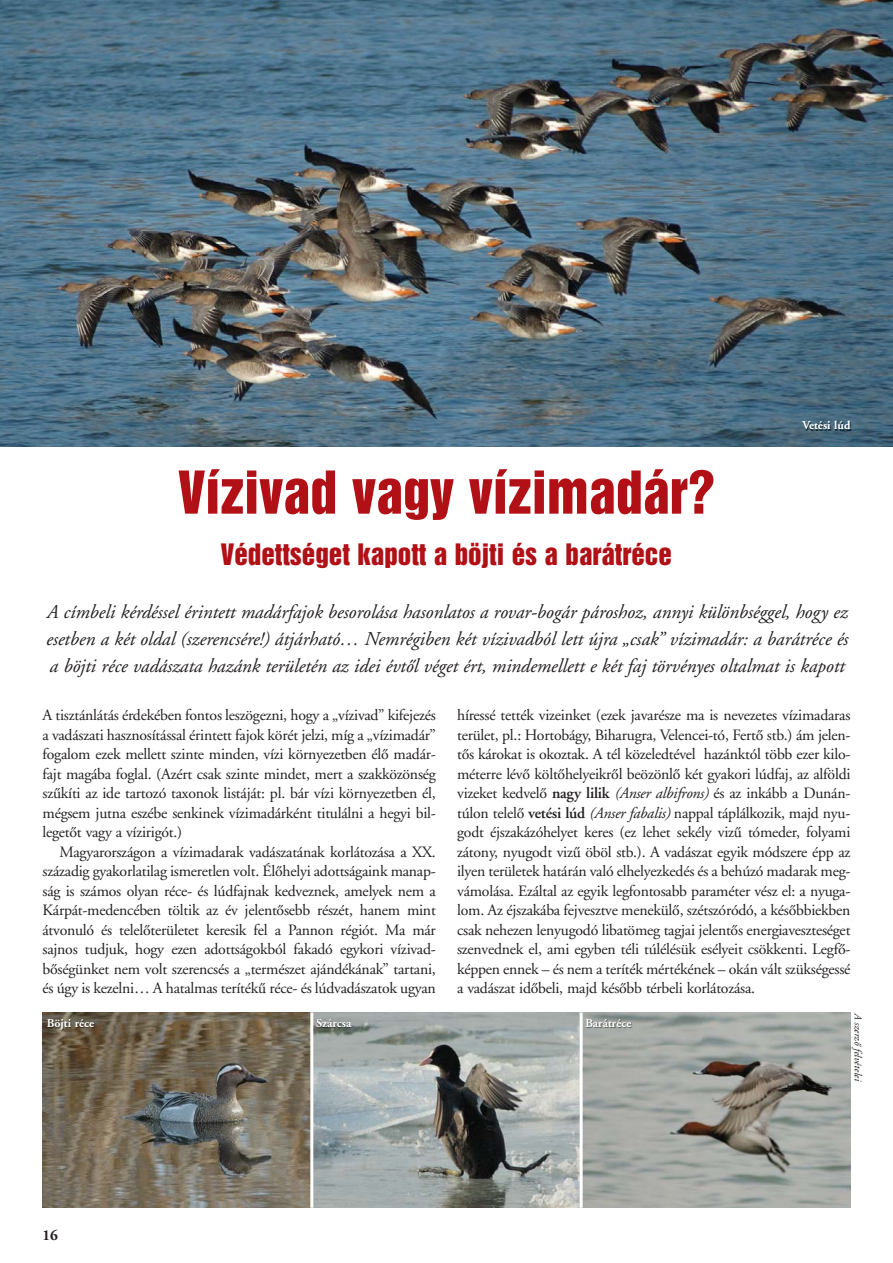
<style>
.page{position:relative;width:893px;height:1263px;background:#fff}
.page>*{position:absolute;margin:0;border:0;box-sizing:border-box;transform-origin:0 0}
.t1{font:54px "Ps Helvetica Inserat";color:#b01016}
.t2{font:27px "Ps Helvetica Inserat";color:#b01016}
.t3{font:19.5px/27px "Garamond AI";letter-spacing:-.005em;color:#231f20;text-align:justify}
.t4{font:15.75px/19.5px "Garamond A";letter-spacing:-.015em;color:#231f20;text-align:justify}
.t5{font:15px "Garamond B";color:#231f20}
.t6{font:12px "Garamond B";color:#fff}
.t7{font:10.5px "Garamond AI";color:#231f20}
.s1{font-family:"Garamond";font-weight:600}
.s2{font-family:"Garamond AI"}
</style>
<div class="page">
<img style="left:43px;top:1012px;width:267px;height:195px">
<svg style="left:313px;top:1012px;width:267px;height:195px;background:#959b99"></svg>
<svg style="left:583px;top:1012px;width:267px;height:195px;background:#9d9f9a"></svg>
<img style="left:0;top:0;width:893px;height:447px">
<img style="left:42px;top:1012px;width:121px;height:33px">
<img style="left:313px;top:1012px;width:119px;height:33px">
<img style="left:583px;top:1012px;width:119px;height:33px">
<img style="left:733px;top:415px;width:127px;height:32px">
<h1 class="t1" style="left:178px;top:471px;width:538px">Vízivad vagy vízimadár?</h1>
<h2 class="t2" style="left:221px;top:543px;width:452px">Védettséget kapott a böjti és a barátréce</h2>
<p class="t6" style="left:802px;top:421px;width:50px">Vetési lúd</p>
<p class="t3" style="left:45px;top:600px;width:804px">A címbeli kérdéssel érintett madárfajok besorolása hasonlatos a rovar-bogár pároshoz, annyi különbséggel, hogy ez esetben a két oldal (szerencsére!) átjárható… Nemrégiben két vízivadból lett újra „csak” vízimadár: a barátréce és a böjti réce vadászata hazánk területén az idei évtôl véget ért, mindemellett e két faj törvényes oltalmat is kapott</p>
<p class="t4" style="left:43px;top:707px;width:395px">A tisztánlátás érdekében fontos leszögezni, hogy a „vízivad” kifejezés a vadászati hasz nosítással érintett fajok körét jelzi, míg a „vízimadár” fogalom ezek mellett szinte minden, vízi környezetben élô madár - fajt magába foglal. (Azért csak szinte mindet, mert a szakközönség szûkíti az ide tartozó taxonok listáját: pl. bár vízi környezetben él, mégsem jutna eszébe senkinek vízimadárként titulálni a hegyi bil&shy;legetôt vagy a vízirigót.)</p>
<p class="t4" style="left:43px;top:843px;width:395px;text-indent:17px">Magyarországon a vízimadarak vadászatának korlátozása a XX. századig gyakorlatilag ismeretlen volt. Élôhelyi adottságaink manap&shy;ság is számos olyan réce- és lúdfajnak kedveznek, amelyek nem a Kárpát-medencében töltik az év jelentôsebb részét, hanem mint átvonuló és telelôterületet keresik fel a Pannon régiót. Ma már sajnos tudjuk, hogy ezen adottságokból fakadó egykori vízivad&shy;bôségünket nem volt szerencsés a „természet ajándékának” tartani, és úgy is kezelni… A hatalmas terítékû réce- és lúdvadászatok ugyan</p>
<p class="t4" style="left:457px;top:707px;width:395px">híressé tették vizeinket (ezek javarésze ma is nevezetes vízimadaras terület, pl.: Hortobágy, Bihar ugra, Velencei-tó, Fertô stb.) ám jelen&shy;tôs károkat is okoztak. A tél közeledtével hazánktól több ezer kilo&shy;méterre lévô költôhelyeikrôl beözönlô két gyakori lúdfaj, az alföldi vizeket kedvelô <span class="s1">nagy lilik</span> <span class="s2">(Anser albifrons)</span> és az inkább a Dunán - túlon telelô <span class="s1">vetési lúd</span> <span class="s2">(Anser fabalis)</span> nappal táplálkozik, majd nyu&shy;godt éjszakázóhelyet keres (ez lehet sekély vizû tómeder, folyami zátony, nyugodt vizû öböl stb.). A vadászat egyik módszere épp az ilyen területek határán való elhelyezkedés és a behúzó madarak meg - vámolása. Ezáltal az egyik legfontosabb paraméter vész el: a nyuga&shy;lom. Az éjszakába fejvesztve menekülô, szétszóródó, a késôbbiekben csak nehezen lenyugodó libatömeg tagjai jelentôs energiaveszteséget szenvednek el, ami egyben téli túlélésük esélyeit csökkenti. Legfô - kép pen ennek – és nem a teríték mértékének – okán vált szükségessé a vadászat idôbeli, majd késôbb térbeli korlátozása.</p>
<p class="t6" style="left:47px;top:1018px;width:49px">Böjti réce</p>
<p class="t6" style="left:316px;top:1018px;width:37px">Szárcsa</p>
<p class="t6" style="left:585px;top:1018px;width:48px">Barátréce</p>
<p class="t5" style="left:43px;top:1229px;width:17px">16</p>
<p class="t7" style="left:862px;top:1013px;width:70px;rotate:90deg">A szerzô felvételei</p>
</div>
